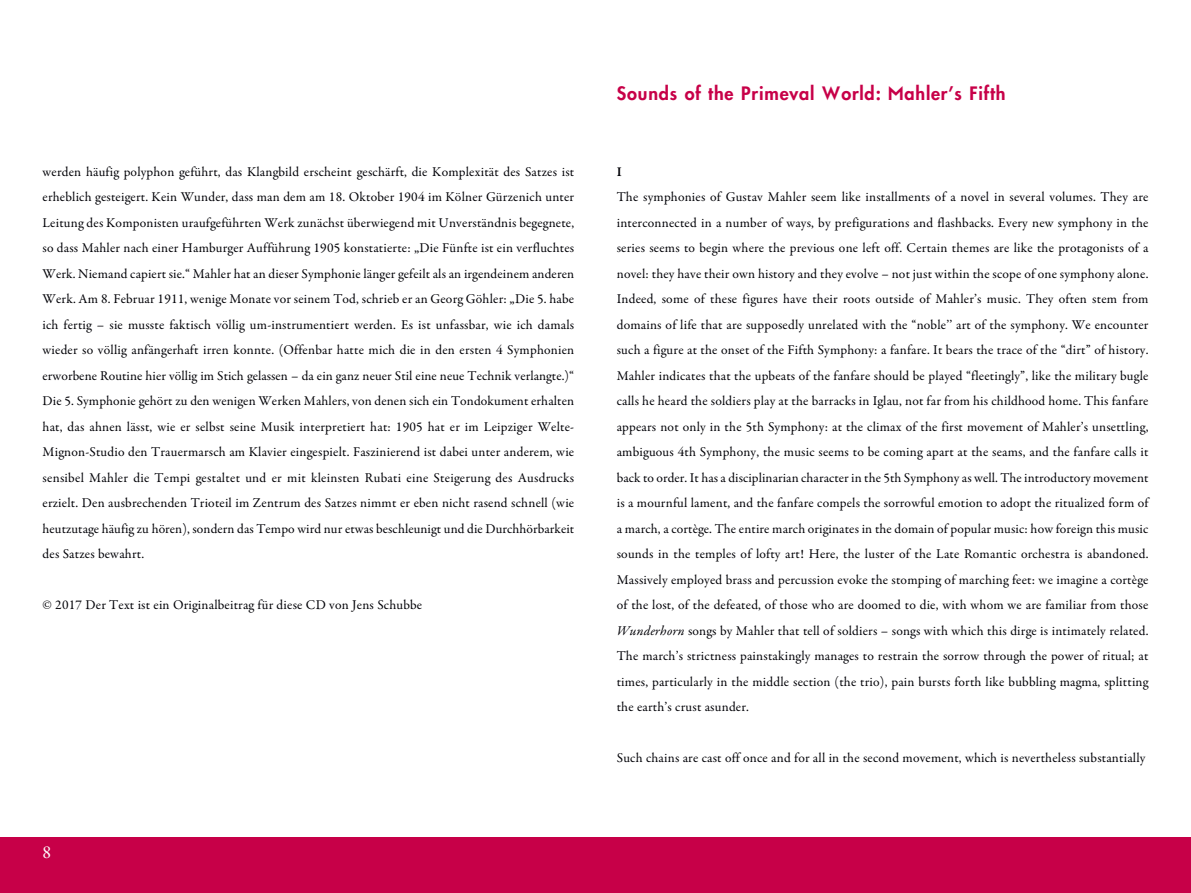
<style>
.page{position:relative;width:1191px;height:893px;background:#fff}
.page>*{position:absolute;margin:0;border:0;box-sizing:border-box;transform-origin:0 0}
.t1{font:700 18px "Feeltura";letter-spacing:.045em;color:#c70048}
.t2{font:18px "Garamond Premr Pro";color:#fff}
.t3{font:13.5px/25.5px "Garamond Premr Pro";letter-spacing:.015em;color:#000006;text-align:justify}
.t4{font:600 13.5px "Garamond Premr Pro";color:#000006}
.s1{font-style:italic}
</style>
<div class="page">
<div style="left:0;top:838px;width:1191px;height:55px;background:#c70048"></div>
<p class="t3" style="left:43px;top:160px;width:533px">werden häufig polyphon geführt, das Klangbild erscheint geschärft, die Komplexität des Satzes ist erheblich gesteigert. Kein Wunder, dass man dem am 18. Oktober 1904 im Kölner Gürzenich unter Leitung des Komponisten uraufgeführten Werk zunächst überwiegend mit Unverständnis begegnete, so dass Mahler nach einer Hamburger Aufführung 1905 konstatierte: „Die Fünfte ist ein verfluchtes Werk. Niemand capiert sie.“ Mahler hat an dieser Symphonie länger gefeilt als an irgendeinem anderen Werk. Am 8. Februar 1911, wenige Monate vor seinem Tod, schrieb er an Georg Göhler: „Die 5. habe ich fertig – sie musste faktisch völlig um-instrumentiert werden. Es ist unfassbar, wie ich damals wieder so völlig anfängerhaft irren konnte. (Offenbar hatte mich die in den ersten 4 Symphonien erworbene Routine hier völlig im Stich gelassen – da ein ganz neuer Stil eine neue Technik verlangte.)“ Die 5. Symphonie gehört zu den wenigen Werken Mahlers, von denen sich ein Tondokument erhalten hat, das ahnen lässt, wie er selbst seine Musik interpretiert hat: 1905 hat er im Leipziger Welte-Mignon-Studio den Trauermarsch am Klavier eingespielt. Faszinierend ist dabei unter anderem, wie sensibel Mahler die Tempi gestaltet und er mit kleinsten Rubati eine Steigerung des Ausdrucks erzielt. Den ausbrechenden Trioteil im Zentrum des Satzes nimmt er eben nicht rasend schnell (wie heutzutage häufig zu hören), sondern das Tempo wird nur etwas beschleunigt und die Durchhörbarkeit des Satzes bewahrt.</p>
<p class="t3" style="left:43px;top:593px;width:381px">© 2017 Der Text ist ein Originalbeitrag für diese CD von Jens Schubbe</p>
<h1 class="t2" style="left:43px;top:845px;width:10px">8</h1>
<h1 class="t1" style="left:617px;top:87px;width:390px">Sounds of the Primeval World: Mahler’s Fifth</h1>
<p class="t4" style="left:617px;top:166px;width:6px">I</p>
<p class="t3" style="left:617px;top:185px;width:533px">The symphonies of Gustav Mahler seem like installments of a novel in several volumes. They are interconnected in a number of ways, by prefigurations and flashbacks. Every new symphony in the series seems to begin where the previous one left off. Certain themes are like the protagonists of a novel: they have their own history and they evolve – not just within the scope of one symphony alone.<br>Indeed, some of these figures have their roots outside of Mahler’s music. They often stem from domains of life that are supposedly unrelated with the “noble’’ art of the symphony. We encounter such a figure at the onset of the Fifth Symphony: a fanfare. It bears the trace of the “dirt” of history.<br>Mahler indicates that the upbeats of the fanfare should be played “fleetingly”, like the military bugle calls he heard the soldiers play at the barracks in Iglau, not far from his childhood home. This fanfare appears not only in the 5th Symphony: at the climax of the first movement of Mahler’s unsettling, ambiguous 4th Symphony, the music seems to be coming apart at the seams, and the fanfare calls it back to order. It has a disciplinarian character in the 5th Symphony as well. The introductory movement is a mournful lament, and the fanfare compels the sorrowful emotion to adopt the ritualized form of a march, a cortège. The entire march originates in the domain of popular music: how foreign this music sounds in the temples of lofty art! Here, the luster of the Late Romantic orchestra is abandoned.<br>Massively employed brass and percussion evoke the stomping of marching feet: we imagine a cortège of the lost, of the defeated, of those who are doomed to die, with whom we are familiar from those <span class="s1">Wunderhorn</span> songs by Mahler that tell of soldiers – songs with which this dirge is intimately related.<br>The march’s strictness painstakingly manages to restrain the sorrow through the power of ritual; at times, particularly in the middle section (the trio), pain bursts forth like bubbling magma, splitting the earth’s crust asunder.</p>
<p class="t3" style="left:617px;top:746px;width:530px">Such chains are cast off once and for all in the second movement, which is nevertheless substantially</p>
</div>
